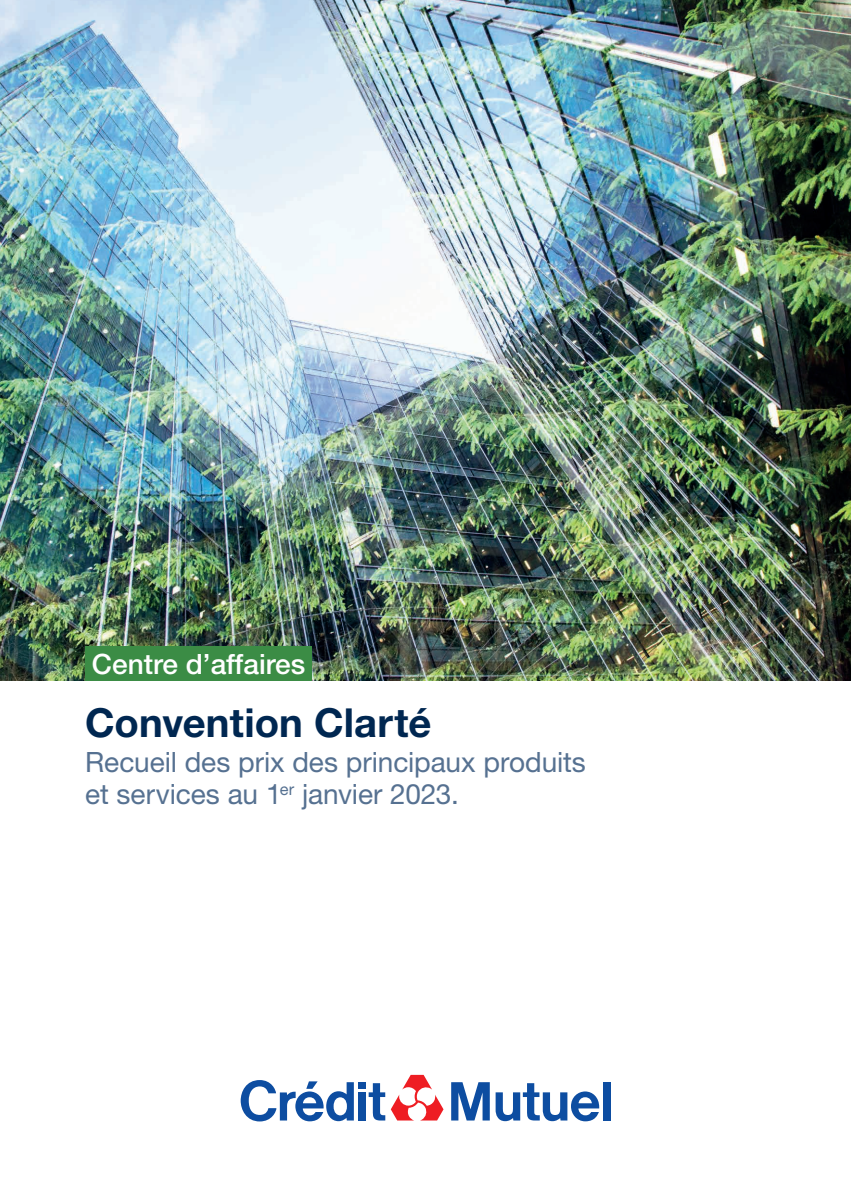
<style>
.page{position:relative;width:851px;height:1191px;background:#fff}
.page>*{position:absolute;margin:0;border:0;box-sizing:border-box;transform-origin:0 0}
.t1{font:700 40px "Helvetica Neue LT Std";color:#002751}
.t2{font:28px/32px "Helvetica Neue LT Std";letter-spacing:-.005em;color:#567191}
.t3{font:500 28px "Helvetica Neue LT Std";color:#fff}
</style>
<div class="page">
<svg style="left:368px;top:1083px;width:17px;height:37px"></svg>
<svg style="left:495px;top:1083px;width:104px;height:38px"></svg>
<div style="left:358px;top:1082px;width:8px;height:6px;background:#0d4da1"></div>
<div style="left:603px;top:1082px;width:7px;height:38px;background:#0d4da1"></div>
<div style="left:358px;top:1092px;width:8px;height:28px;background:#0d4da1"></div>
<svg style="left:451px;top:1082px;width:38px;height:38px"></svg>
<svg style="left:241px;top:1080px;width:113px;height:41px"></svg>
<svg style="left:391px;top:1074px;width:52px;height:46px"></svg>
<img style="left:0;top:0;width:850px;height:680px">
<div style="left:85px;top:646px;width:227px;height:34px;background:#3b8c45"></div>
<p class="t3" style="left:92px;top:647px;width:215px">Centre d’affaires</p>
<h1 class="t1" style="left:85px;top:698px;width:348px">Convention Clarté</h1>
<p class="t2" style="left:85px;top:746px;width:502px">Recueil des prix des principaux produits et services au 1<sup>er</sup> janvier 2023.</p>
</div>
